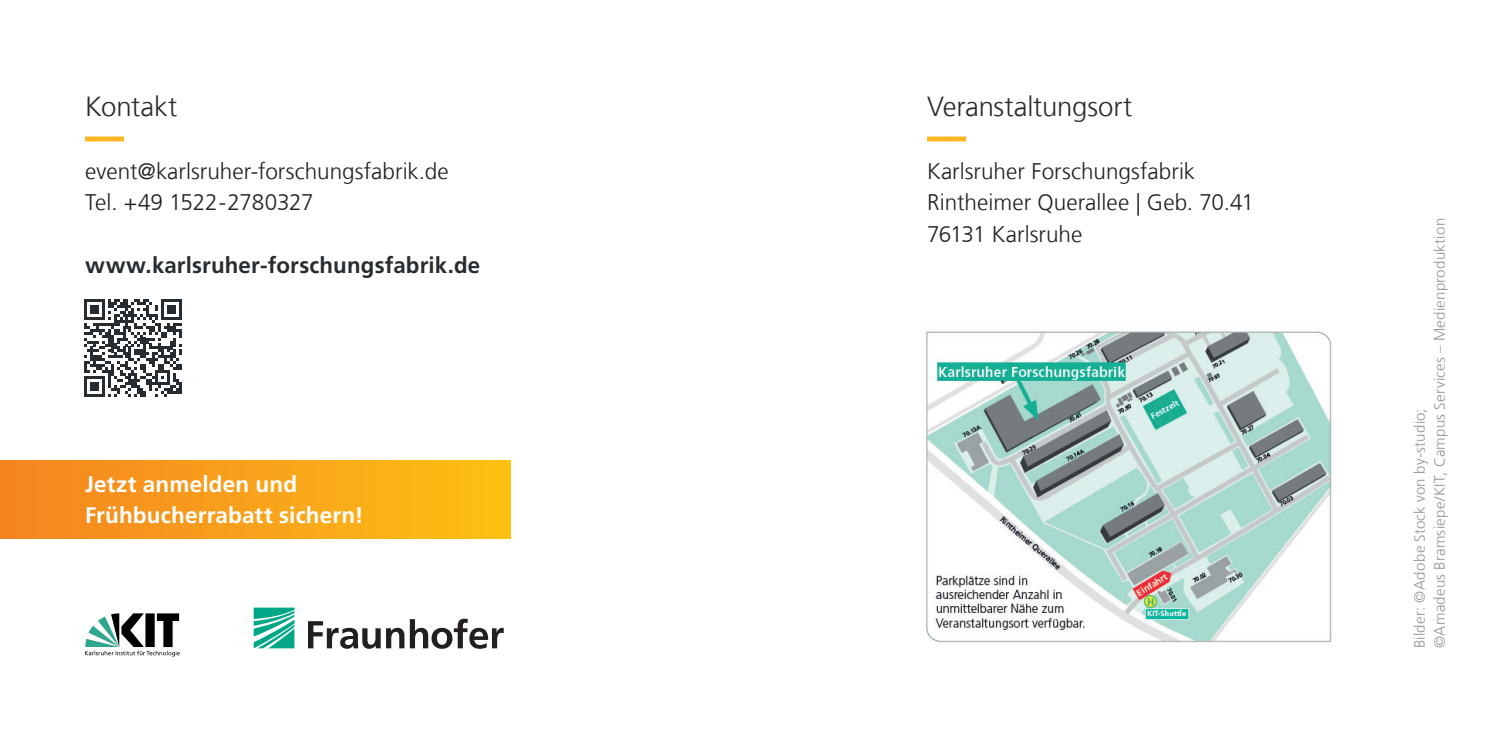
<style>
.page{position:relative;width:1489px;height:745px;background:#fff}
.page>*{position:absolute;margin:0;border:0;box-sizing:border-box;transform-origin:0 0}
.t1{font:300 27.5px "Frutiger LT Com";letter-spacing:-.005em;color:#272c30}
.t2{font:300 22.5px/31.2px "Frutiger LT Com";color:#231f20}
.t3{font:700 22.5px/31.2px "Frutiger LT Com";letter-spacing:.01em;color:#fff}
.t4{font:700 22.5px "Frutiger LT Com";letter-spacing:.005em;color:#272c30}
.t5{font:300 15px/20px "Frutiger LT Com";letter-spacing:.015em;color:#939598}
</style>
<div class="page">
<svg style="left:85px;top:613px;width:95px;height:43px"></svg>
<svg style="left:308px;top:618px;width:195px;height:30px"></svg>
<svg style="left:254px;top:607px;width:40px;height:41px"></svg>
<svg style="left:85px;top:136px;width:40px;height:5px"></svg>
<svg style="left:927px;top:136px;width:40px;height:5px"></svg>
<svg style="left:84px;top:299px;width:97px;height:97px"></svg>
<img style="left:926px;top:331px;width:406px;height:312px">
<div style="left:0;top:460px;width:510px;height:78px;background:linear-gradient(to right,#f58321,#fdc113)"></div>
<p class="t1" style="left:85px;top:91px;width:94px">Kontakt</p>
<p class="t2" style="left:85px;top:156px;width:365px">event@karlsruher-forschungsfabrik.de<br>Tel. +49 1522-2780327</p>
<p class="t4" style="left:85px;top:252px;width:396px">www.karlsruher-forschungsfabrik.de</p>
<p class="t3" style="left:85px;top:468px;width:280px">Jetzt anmelden und<br>Frühbucherrabatt sichern!</p>
<p class="t1" style="left:927px;top:91px;width:207px">Veranstaltungsort</p>
<p class="t2" style="left:927px;top:156px;width:328px">Karlsruher Forschungsfabrik<br>Rintheimer Querallee | Geb. 70.41<br>76131 Karlsruhe</p>
<p class="t5" style="left:1409px;top:648px;width:431px;rotate:-90deg">Bilder: ©Adobe Stock von by-studio;<br>©Amadeus Bramsiepe/KIT, Campus Services – Medienproduktion</p>
</div>
